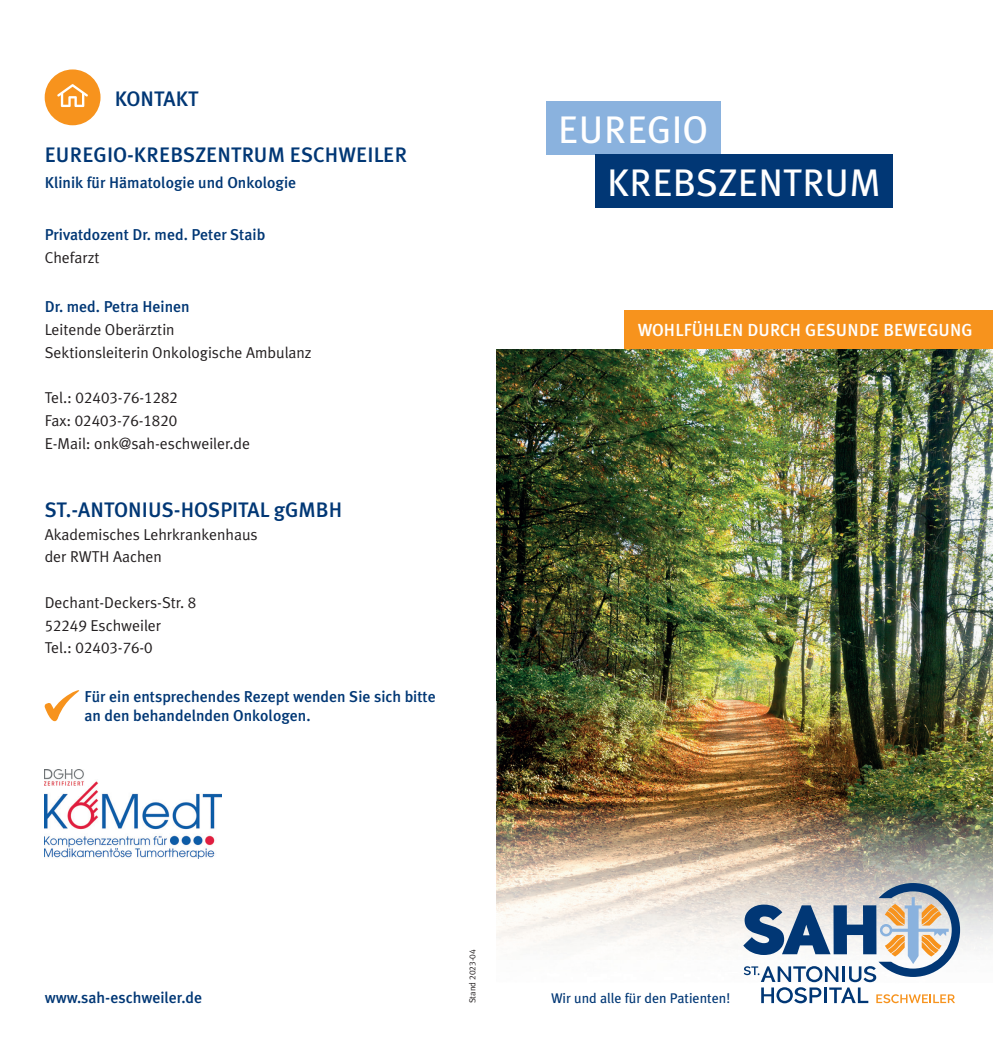
<style>
.page{position:relative;width:993px;height:1052px;background:#fff}
.page>*{position:absolute;margin:0;border:0;box-sizing:border-box;transform-origin:0 0}
.t1{font:38.5px/53.2px "Meta Plus";letter-spacing:.01em;color:#fff}
.t2{font:500 21px "Meta Plus";color:#013775}
.t3{font:500 17.5px "Meta Plus";letter-spacing:.005em;color:#fff}
.t4{font:500 15.75px/18.9px "Meta Plus";color:#013775}
.t5{font:15.75px/22.8px "Meta Plus Normal";color:#231f20}
.t6{font:15.75px/22.8px "Meta Plus Normal Caps";color:#231f20}
.t7{font:14px "Meta Plus";color:#013775}
.t8{font:8.75px "Meta Plus Normal Caps";color:#231f20}
.s1{font-family:"Meta Plus Normal"}
.s2{font-family:"Meta Plus Normal Caps"}
</style>
<div class="page">
<div style="left:45px;top:69px;width:55px;height:56px;background:#f7931d;border-radius:50%"></div>
<svg style="left:57px;top:84px;width:31px;height:23px"></svg>
<div style="left:624px;top:310px;width:368px;height:39px;background:#f7931d"></div>
<svg style="left:45px;top:690px;width:35px;height:32px"></svg>
<div style="left:546px;top:102px;width:174px;height:53px;background:#8ab2de"></div>
<div style="left:595px;top:155px;width:297px;height:53px;background:#013775"></div>
<img style="left:496px;top:349px;width:496px;height:351px">
<img style="left:496px;top:700px;width:124px;height:101px">
<img style="left:620px;top:700px;width:372px;height:101px">
<img style="left:624px;top:349px;width:368px;height:1px">
<img style="left:496px;top:801px;width:496px;height:203px">
<img style="left:45px;top:769px;width:176px;height:89px">
<svg style="left:743px;top:883px;width:216px;height:120px"></svg>
<h2 class="t2" style="left:115px;top:86px;width:86px">KONTAKT</h2>
<h2 class="t2" style="left:45px;top:142px;width:364px">EUREGIO-KREBSZENTRUM ESCHWEILER</h2>
<p class="t4" style="left:45px;top:173px;width:253px">Klinik für Hämatologie und Onkologie</p>
<p class="t4" style="left:45px;top:225px;width:222px">Privatdozent Dr. med. Peter Staib</p>
<p class="t5" style="left:45px;top:246px;width:56px">Chefarzt</p>
<p class="t4" style="left:45px;top:297px;width:146px">Dr. med. Petra Heinen</p>
<p class="t5" style="left:45px;top:318px;width:268px">Leitende Oberärztin<br>Sektionsleiterin Onkologische Ambulanz</p>
<p class="t6" style="left:45px;top:386px;width:135px"><span class="s1">Tel.:</span> 02403-76-1282<br><span class="s1">Fax:</span> 02403-76-1820</p>
<p class="t5" style="left:45px;top:432px;width:207px">E-Mail: onk@sah-eschweiler.de</p>
<h2 class="t2" style="left:45px;top:497px;width:299px">ST.-ANTONIUS-HOSPITAL gGMBH</h2>
<p class="t5" style="left:45px;top:522px;width:214px">Akademisches Lehrkrankenhaus der RWTH Aachen</p>
<p class="t5" style="left:45px;top:591px;width:153px">Dechant-Deckers-Str. <span class="s2">8<br>52249</span> Eschweiler</p>
<p class="t6" style="left:45px;top:636px;width:109px"><span class="s1">Tel.:</span> 02403-76-0</p>
<p class="t4" style="left:84px;top:687px;width:353px">Für ein entsprechendes Rezept wenden Sie sich bitte an den behandelnden Onkologen.</p>
<h1 class="t1" style="left:607px;top:103px;width:275px;text-indent:-49px">EUREGIO<br>KREBSZENTRUM</h1>
<p class="t3" style="left:637px;top:320px;width:336px">WOHLFÜHLEN DURCH GESUNDE BEWEGUNG</p>
<p class="t8" style="left:467px;top:1003px;width:56px;rotate:-90deg"><span class="s1">Stand</span> 2023-04</p>
<p class="t4" style="left:45px;top:988px;width:159px">www.sah-eschweiler.de</p>
<p class="t7" style="left:551px;top:990px;width:180px">Wir und alle für den Patienten!</p>
</div>
